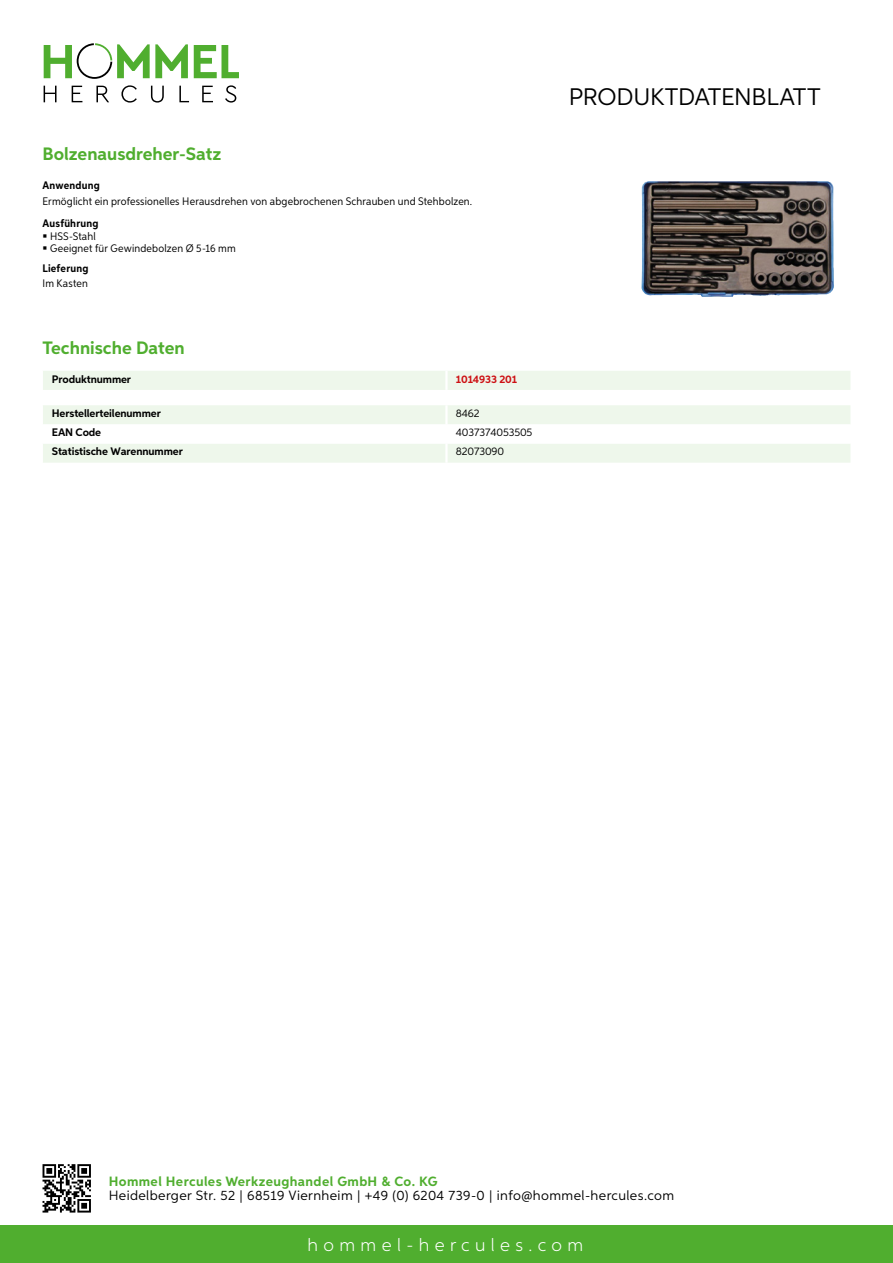
<style>
.page{position:relative;width:893px;height:1263px;background:#fff}
.page>*{position:absolute;margin:0;border:0;box-sizing:border-box;transform-origin:0 0}
.t1{font:24px "Aspira";letter-spacing:-.01em;color:#000}
.t2{font:700 18px "Aspira";color:#50ae2f}
.t3{font:300 18px "Aspira";letter-spacing:.3em;color:#fff}
.t4{font:13.5px "Aspira";letter-spacing:.03em;color:#000}
.t5{font:700 13.5px "Aspira";letter-spacing:.03em;color:#50ae2f}
.t6{font:10.95px/12.8px "Aspira Nar";letter-spacing:.015em;color:#000}
.t7{font:700 10.95px "Aspira";letter-spacing:-.01em;color:#000}
.t8{font:700 10.95px "Aspira Nar";letter-spacing:.02em;color:#000}
.t9{font:10.95px "Aspira";letter-spacing:-.01em;color:#000}
.t10{font:700 10.95px "Aspira";letter-spacing:-.01em;color:#cd1013}
</style>
<div class="page">
<div style="left:0;top:1226px;width:893px;height:37px;background:#50ae2f"></div>
<svg style="left:43px;top:1164px;width:48px;height:48px"></svg>
<svg style="left:194px;top:45px;width:45px;height:33px"></svg>
<svg style="left:44px;top:43px;width:144px;height:36px"></svg>
<svg style="left:44px;top:86px;width:13px;height:16px"></svg>
<svg style="left:72px;top:86px;width:10px;height:16px"></svg>
<svg style="left:96px;top:86px;width:13px;height:16px"></svg>
<svg style="left:121px;top:85px;width:16px;height:18px"></svg>
<svg style="left:151px;top:86px;width:13px;height:17px"></svg>
<svg style="left:179px;top:86px;width:10px;height:16px"></svg>
<svg style="left:202px;top:86px;width:11px;height:16px"></svg>
<svg style="left:225px;top:85px;width:11px;height:18px"></svg>
<div style="left:43px;top:371px;width:807px;height:19px;background:#eef7eb"></div>
<hr style="left:445px;top:371px;width:3px;height:19px;background:#fff">
<svg style="left:43px;top:405px;width:807px;height:58px"></svg>
<hr style="left:445px;top:444px;width:3px;height:19px;background:#fff">
<img style="left:641px;top:181px;width:193px;height:116px">
<h2 class="t2" style="left:43px;top:142px;width:180px">Bolzenausdreher-Satz</h2>
<p class="t8" style="left:43px;top:179px;width:59px">Anwendung</p>
<p class="t6" style="left:43px;top:194px;width:431px">Ermöglicht ein professionelles Herausdrehen von abgebrochenen Schrauben und Stehbolzen.</p>
<p class="t8" style="left:43px;top:216px;width:58px">Ausführung</p>
<p class="t6" style="left:50px;top:229px;width:187px">HSS-Stahl<br>Geeignet für Gewindebolzen Ø 5-16 mm</p>
<p class="t8" style="left:43px;top:261px;width:47px">Lieferung</p>
<p class="t6" style="left:43px;top:276px;width:47px">Im Kasten</p>
<h2 class="t2" style="left:43px;top:337px;width:144px">Technische Daten</h2>
<p class="t7" style="left:52px;top:372px;width:81px">Produktnummer</p>
<p class="t10" style="left:456px;top:372px;width:63px">1014933 201</p>
<p class="t7" style="left:52px;top:407px;width:111px">Herstellerteilenummer</p>
<p class="t9" style="left:456px;top:407px;width:25px">8462</p>
<p class="t7" style="left:52px;top:426px;width:51px">EAN Code</p>
<p class="t9" style="left:456px;top:426px;width:78px">4037374053505</p>
<p class="t7" style="left:52px;top:445px;width:132px">Statistische Warennummer</p>
<p class="t9" style="left:456px;top:445px;width:50px">82073090</p>
<h1 class="t1" style="left:569px;top:82px;width:253px">Produktdatenblatt</h1>
<p class="t5" style="left:109px;top:1172px;width:330px">Hommel Hercules Werkzeughandel GmbH &amp; Co. KG</p>
<p class="t4" style="left:109px;top:1187px;width:567px">Heidelberger Str. 52 | 68519 Viernheim | +49 (0) 6204 739-0 | info@hommel-hercules.com</p>
<h2 class="t3" style="left:307px;top:1234px;width:277px">hommel-hercules.com</h2>
</div>
